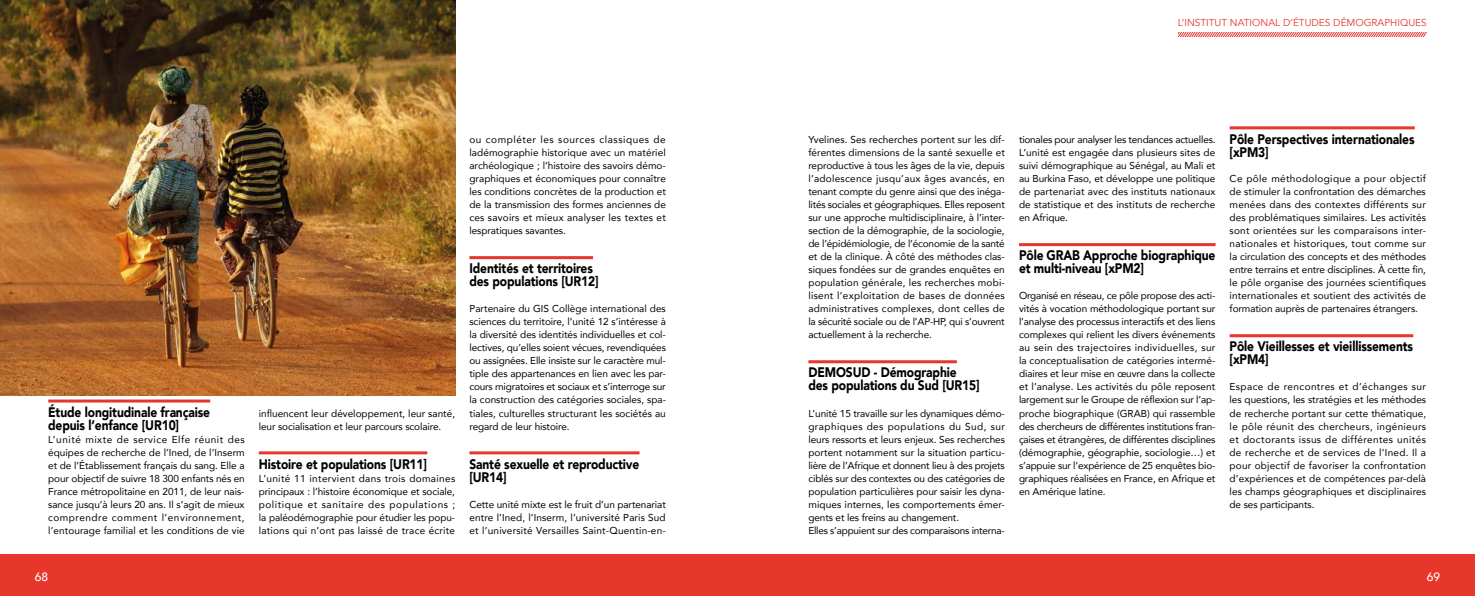
<style>
.page{position:relative;width:1475px;height:596px;background:#fff}
.page>*{position:absolute;margin:0;border:0;box-sizing:border-box;transform-origin:0 0}
.t1{font:900 13.8px/13px "Avenir";letter-spacing:-.01em;color:#000;scale:.87 1}
.t2{font:500 12px "Avenir";color:#fff}
.t3{font:10px/13px "Avenir";letter-spacing:-.01em;color:#000;text-align:justify}
.t4{font:10px "Avenir";color:#e7362c}
</style>
<div class="page">
<hr style="left:48px;top:399px;width:162px;height:3px;background:#e7362c">
<hr style="left:259px;top:451px;width:168px;height:3px;background:#e7362c">
<hr style="left:469px;top:256px;width:124px;height:3px;background:#e7362c">
<hr style="left:469px;top:451px;width:170px;height:3px;background:#e7362c">
<div style="left:0;top:553px;width:1474px;height:42px;background:#e7362c"></div>
<img style="left:0;top:0;width:455px;height:395px">
<hr style="left:808px;top:360px;width:148px;height:3px;background:#e7362c">
<hr style="left:1018px;top:243px;width:197px;height:3px;background:#e7362c">
<hr style="left:1229px;top:126px;width:185px;height:3px;background:#e7362c">
<hr style="left:1229px;top:334px;width:183px;height:3px;background:#e7362c">
<svg style="left:1178px;top:32px;width:249px;height:5px"></svg>
<h1 class="t1" style="left:48px;top:405px;width:187px">Étude longitudinale française depuis l’enfance [UR10]</h1>
<p class="t3" style="left:48px;top:432px;width:198px">L’unité mixte de service Elfe réunit des équipes de recherche de l’Ined, de l’Inserm et de l’Établissement français du sang. Elle a pour objectif de suivre 18 300 enfants nés en France métropolitaine en 2011, de leur nais&shy;sance jusqu’à leurs 20 ans. Il s’agit de mieux comprendre comment l’environnement, l’entourage familial et les conditions de vie</p>
<p class="t2" style="left:35px;top:566px;width:15px">68</p>
<p class="t3" style="left:259px;top:406px;width:198px">influencent leur développement, leur santé, leur socialisation et leur parcours scolaire.</p>
<h1 class="t1" style="left:259px;top:456px;width:195px">Histoire et populations [UR11]</h1>
<p class="t3" style="left:259px;top:471px;width:198px">L’unité 11 intervient dans trois domaines principaux : l’histoire économique et sociale, politique et sanitaire des populations ; la paléodémographie pour étudier les popu&shy;lations qui n’ont pas laissé de trace écrite</p>
<p class="t3" style="left:469px;top:133px;width:198px">ou compléter les sources classiques de ladémographie historique avec un matériel archéologique ; l’histoire des savoirs démo&shy;graphiques et économiques pour connaître les conditions concrètes de la production et de la transmission des formes anciennes de ces savoirs et mieux analyser les textes et lespratiques savantes.</p>
<h1 class="t1" style="left:469px;top:261px;width:150px">Identités et territoires des populations [UR12]</h1>
<p class="t3" style="left:469px;top:302px;width:198px">Partenaire du GIS Collège international des sciences du territoire, l’unité 12 s’intéresse à la diversité des identités individuelles et col&shy;lectives, qu’elles soient vécues, revendiquées ou assignées. Elle insiste sur le caractère mul&shy;tiple des appartenances en lien avec les par&shy;cours migratoires et sociaux et s’interroge sur la construction des catégories sociales, spa&shy;tiales, culturelles structurant les sociétés au regard de leur histoire.</p>
<h1 class="t1" style="left:469px;top:456px;width:197px">Santé sexuelle et reproductive [UR14]</h1>
<p class="t3" style="left:469px;top:497px;width:198px">Cette unité mixte est le fruit d’un partenariat entre l’Ined, l’Inserm, l’université Paris Sud et l’université Versailles Saint-Quentin-en-</p>
<p class="t4" style="left:1177px;top:17px;width:250px">L’INSTITUT NATIONAL D’ÉTUDES DÉMOGRAPHIQUES</p>
<p class="t3" style="left:808px;top:133px;width:198px">Yvelines. Ses recherches portent sur les dif&shy;férentes dimensions de la santé sexuelle et reproductive à tous les âges de la vie, depuis l’adolescence jusqu’aux âges avancés, en tenant compte du genre ainsi que des inéga&shy;lités sociales et géographiques. Elles reposent sur une approche multidisciplinaire, à l’inter&shy;section de la démographie, de la sociologie, de l’épidémiologie, de l’économie de la santé et de la clinique. À côté des méthodes clas&shy;siques fondées sur de grandes enquêtes en population générale, les recherches mobi&shy;lisent l’exploitation de bases de données administratives complexes, dont celles de la sécurité sociale ou de l’AP-HP, qui s’ouvrent actuellement à la recherche.</p>
<h1 class="t1" style="left:808px;top:365px;width:198px">DEMOSUD - Démographie des populations du Sud [UR15]</h1>
<p class="t3" style="left:808px;top:406px;width:198px;text-align:left">L’unité 15 travaille sur les dynamiques démo&shy;graphiques des populations du Sud, sur leurs ressorts et leurs enjeux. Ses recherches portent notamment sur la situation particu&shy;lière de l’Afrique et donnent lieu à des projets ciblés sur des contextes ou des catégories de population particulières pour saisir les dyna&shy;miques internes, les comportements émer&shy;gents et les freins au changement.<br>Elles s’appuient sur des comparaisons interna-</p>
<p class="t3" style="left:1018px;top:133px;width:198px">tionales pour analyser les tendances actuelles.<br>L’unité est engagée dans plusieurs sites de suivi démographique au Sénégal, au Mali et au Burkina Faso, et développe une politique de partenariat avec des instituts nationaux de statistique et des instituts de recherche en Afrique.</p>
<h1 class="t1" style="left:1018px;top:248px;width:227px">Pôle GRAB Approche biographique et multi-niveau [xPM2]</h1>
<p class="t3" style="left:1018px;top:289px;width:198px">Organisé en réseau, ce pôle propose des acti&shy;vités à vocation méthodologique portant sur l’analyse des processus interactifs et des liens complexes qui relient les divers événements au sein des trajectoires individuelles, sur la conceptualisation de catégories intermé&shy;diaires et leur mise en œuvre dans la collecte et l’analyse. Les activités du pôle reposent largement sur le Groupe de réflexion sur l’ap&shy;proche biographique (GRAB) qui rassemble des chercheurs de différentes institutions fran&shy;çaises et étrangères, de différentes disciplines (démographie, géographie, sociologie…) et s’appuie sur l’expérience de 25 enquêtes bio&shy;graphiques réalisées en France, en Afrique et en Amérique latine.</p>
<h1 class="t1" style="left:1229px;top:132px;width:214px">Pôle Perspectives internationales [xPM3]</h1>
<p class="t3" style="left:1229px;top:172px;width:198px">Ce pôle méthodologique a pour objectif de stimuler la confrontation des démarches menées dans des contextes différents sur des problématiques similaires. Les activités sont orientées sur les comparaisons inter&shy;nationales et historiques, tout comme sur la circulation des concepts et des méthodes entre terrains et entre disciplines. À cette fin, le pôle organise des journées scientifiques internationales et soutient des activités de formation auprès de partenaires étrangers.</p>
<h1 class="t1" style="left:1229px;top:339px;width:212px">Pôle Vieillesses et vieillissements [xPM4]</h1>
<p class="t3" style="left:1229px;top:380px;width:198px">Espace de rencontres et d’échanges sur les questions, les stratégies et les méthodes de recherche portant sur cette thématique, le pôle réunit des chercheurs, ingénieurs et doctorants issus de différentes unités de recherche et de services de l’Ined. Il a pour objectif de favoriser la confrontation d’expériences et de compétences par-delà les champs géographiques et disciplinaires de ses participants.</p>
<p class="t2" style="left:1426px;top:566px;width:15px">69</p>
</div>
